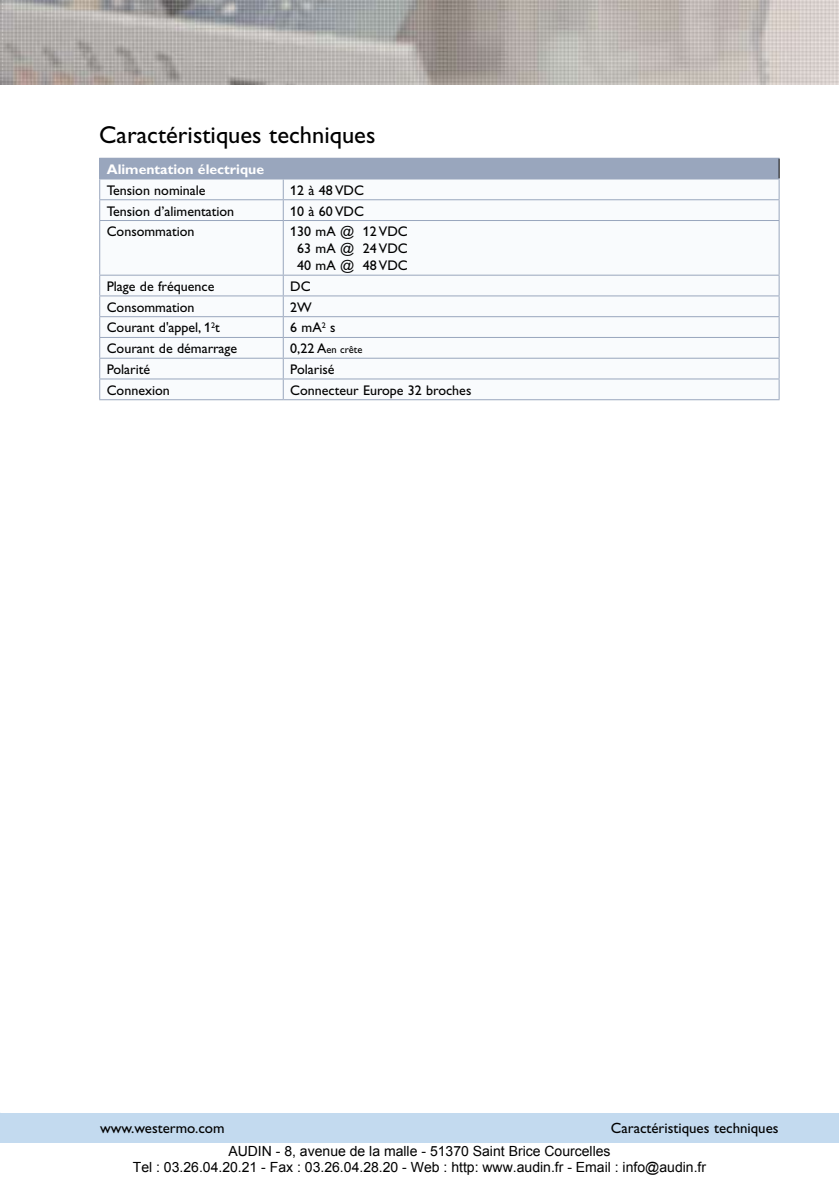
<style>
.page{position:relative;width:839px;height:1186px;background:#fff}
.page>*{position:absolute;margin:0;border:0;box-sizing:border-box;transform-origin:0 0}
.t1{font:24.5px "Gill Alt One Mod";color:#000}
.t2{font:14.88px "Gill Alt One Mod";color:#000}
.t3{font:14px/17px "Gill Alt One Mod";color:#000;text-align:center}
.t4{font:14px/15.9px "Arial";color:#000;text-align:center}
.t5{font:700 14px "Gill Alt One Mod";color:#fff}
.t6{font:10.5px "Gill Alt One Mod";color:#000}
.s1{font-size:14px}
</style>
<div class="page">
<img style="left:0;top:0;width:838px;height:84px">
<div style="left:0;top:1112px;width:838px;height:30px;background:#c3daef"></div>
<div style="left:100px;top:158px;width:679px;height:21px;background:#99a6bd"></div>
<svg style="left:100px;top:180px;width:678px;height:219px"></svg>
<hr style="left:99px;top:158px;width:184px;height:1px;background:#99a6bd">
<hr style="left:99px;top:179px;width:184px;height:1px;background:#99a6bd">
<hr style="left:283px;top:179px;width:496px;height:1px;background:#99a6bd">
<hr style="left:99px;top:199px;width:184px;height:1px;background:#99a6bd">
<svg style="left:99px;top:159px;width:1px;height:61px"></svg>
<hr style="left:283px;top:199px;width:496px;height:1px;background:#99a6bd">
<svg style="left:283px;top:179px;width:1px;height:41px"></svg>
<svg style="left:778px;top:159px;width:1px;height:61px"></svg>
<hr style="left:99px;top:220px;width:184px;height:1px;background:#99a6bd">
<hr style="left:99px;top:221px;width:1px;height:54px;background:#99a6bd">
<hr style="left:283px;top:220px;width:496px;height:1px;background:#99a6bd">
<hr style="left:283px;top:221px;width:1px;height:54px;background:#99a6bd">
<hr style="left:778px;top:221px;width:1px;height:54px;background:#99a6bd">
<hr style="left:99px;top:275px;width:184px;height:1px;background:#99a6bd">
<hr style="left:283px;top:275px;width:496px;height:1px;background:#99a6bd">
<hr style="left:99px;top:295px;width:184px;height:1px;background:#99a6bd">
<hr style="left:283px;top:295px;width:496px;height:1px;background:#99a6bd">
<hr style="left:99px;top:316px;width:184px;height:1px;background:#99a6bd">
<hr style="left:283px;top:316px;width:496px;height:1px;background:#99a6bd">
<hr style="left:99px;top:337px;width:184px;height:1px;background:#99a6bd">
<hr style="left:283px;top:337px;width:496px;height:1px;background:#99a6bd">
<hr style="left:99px;top:358px;width:184px;height:1px;background:#99a6bd">
<hr style="left:283px;top:358px;width:496px;height:1px;background:#99a6bd">
<hr style="left:99px;top:378px;width:184px;height:1px;background:#99a6bd">
<svg style="left:99px;top:276px;width:1px;height:123px"></svg>
<hr style="left:99px;top:399px;width:184px;height:1px;background:#99a6bd">
<hr style="left:283px;top:378px;width:496px;height:1px;background:#99a6bd">
<svg style="left:283px;top:276px;width:1px;height:123px"></svg>
<svg style="left:778px;top:276px;width:1px;height:123px"></svg>
<hr style="left:283px;top:399px;width:496px;height:1px;background:#99a6bd">
<h1 class="t1" style="left:99px;top:121px;width:277px">Caractéristiques techniques</h1>
<p class="t5" style="left:107px;top:161px;width:159px">Alimentation électrique</p>
<p class="t3" style="left:107px;top:182px;width:100px">Tension nominale</p>
<p class="t3" style="left:290px;top:182px;width:75px">12 à 48 VDC</p>
<p class="t3" style="left:107px;top:202px;width:129px">Tension d’alimentation</p>
<p class="t3" style="left:290px;top:202px;width:75px">10 à 60 VDC</p>
<p class="t3" style="left:107px;top:223px;width:89px">Consommation</p>
<p class="t3" style="left:290px;top:223px;width:119px">130 mA @ 12 VDC<br>63 mA @ 24 VDC<br>40 mA @ 48 VDC</p>
<p class="t3" style="left:107px;top:278px;width:109px">Plage de fréquence</p>
<p class="t3" style="left:290px;top:278px;width:22px">DC</p>
<p class="t3" style="left:107px;top:299px;width:89px">Consommation</p>
<p class="t3" style="left:290px;top:299px;width:23px">2W</p>
<p class="t3" style="left:107px;top:319px;width:115px">Courant d'appel, 1<sup>2</sup>t</p>
<p class="t3" style="left:290px;top:319px;width:47px">6 mA<sup>2</sup> s</p>
<p class="t3" style="left:107px;top:340px;width:132px">Courant de démarrage</p>
<p class="t6" style="left:290px;top:344px;width:74px"><span class="s1">0,22 A</span>en crête</p>
<p class="t3" style="left:107px;top:361px;width:45px">Polarité</p>
<p class="t3" style="left:290px;top:361px;width:46px">Polarisé</p>
<p class="t3" style="left:107px;top:382px;width:65px">Connexion</p>
<p class="t3" style="left:290px;top:382px;width:183px">Connecteur Europe 32 broches</p>
<p class="t2" style="left:100px;top:1120px;width:126px">www.westermo.com</p>
<p class="t2" style="left:610px;top:1120px;width:169px">Caractéristiques techniques</p>
<p class="t4" style="left:133px;top:1142px;width:574px">AUDIN - 8, avenue de la malle - 51370 Saint Brice Courcelles<br>Tel : 03.26.04.20.21 - Fax : 03.26.04.28.20 - Web : http: www.audin.fr - Email : info@audin.fr</p>
</div>
